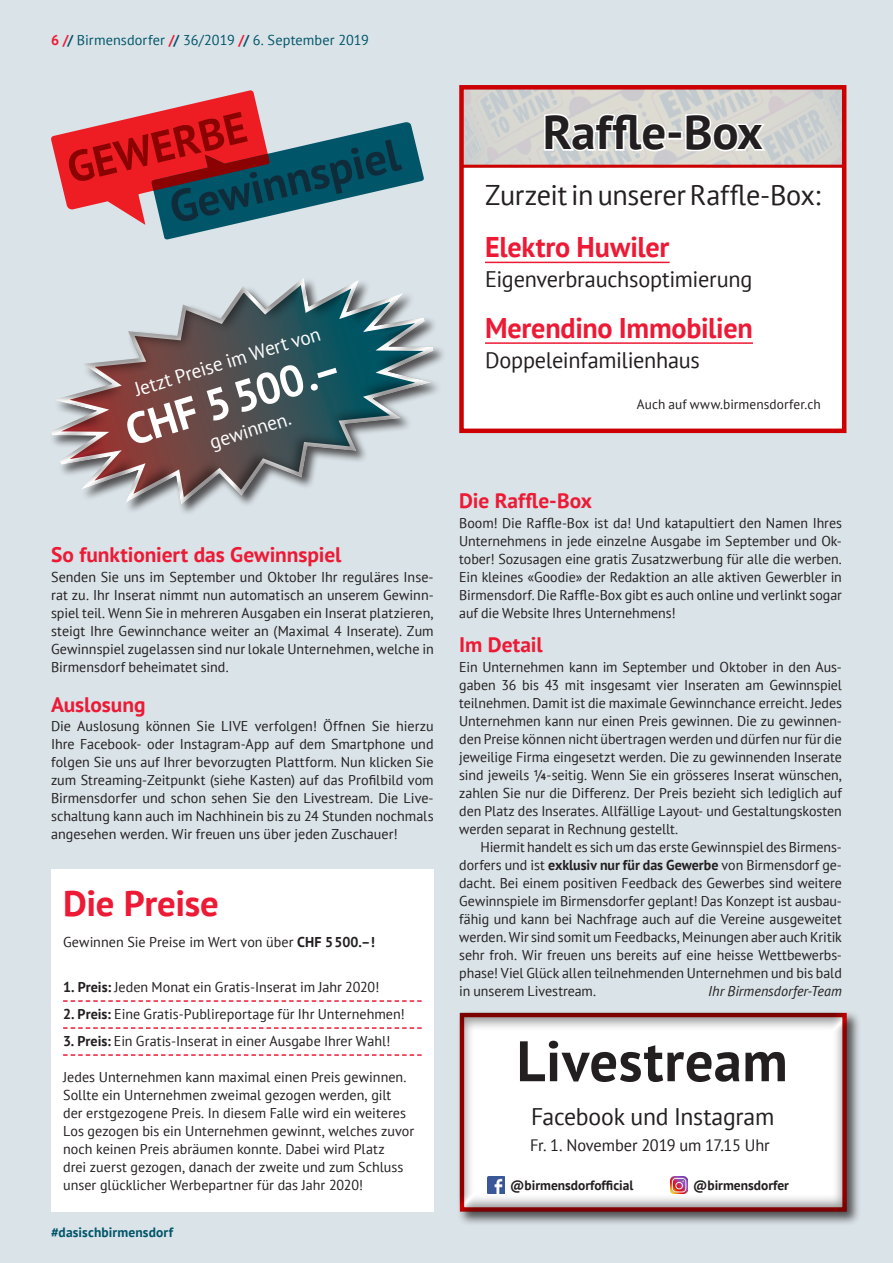
<style>
.page{position:relative;width:893px;height:1263px;background:#dae3e8}
.page>*{position:absolute;margin:0;border:0;box-sizing:border-box;transform-origin:0 0}
.t1{font:700 57px "PT Sans";letter-spacing:.01em;color:#231f20}
.t2{font:700 48px "PT Sans";letter-spacing:-.005em;color:#231f20}
.t3{font:700 44.85px "PT Sans";color:#102c3a}
.t4{font:700 43.8px "PT Sans";color:#fff}
.t5{font:700 43.35px "PT Sans";color:#8b0202}
.t6{font:700 36px "PT Sans";letter-spacing:-.01em;color:#ed1a35}
.t7{font:700 28.5px "PT Sans";letter-spacing:-.01em;color:#ed1a35}
.t8{font:28.5px "PT Sans";letter-spacing:-.015em;color:#231f20}
.t9{font:24px "PT Sans";letter-spacing:-.01em;color:#231f20}
.t10{font:22.5px "PT Sans";letter-spacing:-.01em;color:#231f20}
.t11{font:700 21px "PT Sans";letter-spacing:-.005em;color:#ed1a35}
.t12{font:19.5px "PT Sans";color:#fff}
.t13{font:16.5px "PT Sans";letter-spacing:-.01em;color:#231f20}
.t14{font:14.25px/18px "PT Sans";color:#231f20;text-align:justify}
.t15{font:14.25px "PT Sans";letter-spacing:.005em;color:#005569}
.t16{font:italic 14.25px "PT Sans";color:#231f20}
.t17{font:700 13.5px "PT Sans";color:#231f20}
.t18{font:13.5px "PT Sans";letter-spacing:.005em;color:#231f20}
.t19{font:700 13.5px "PT Sans";letter-spacing:.01em;color:#005569}
.s1{font-weight:700;color:#ed1a35}
.s2{font-weight:700}
.s3{font-weight:700;font-size:9.45px}
</style>
<div class="page">
<div style="left:457px;top:1010px;width:404px;height:216px;background:#231f20;opacity:.75"></div>
<div style="left:457px;top:1010px;width:390px;height:202px;background:#231f20;opacity:.5"></div>
<div style="left:51px;top:870px;width:383px;height:342px;background:#fff"></div>
<svg style="left:63px;top:1000px;width:359px;height:2px"></svg>
<svg style="left:63px;top:1027px;width:359px;height:2px"></svg>
<svg style="left:63px;top:1054px;width:359px;height:2px"></svg>
<img style="left:487px;top:1176px;width:18px;height:17px">
<img style="left:670px;top:1176px;width:18px;height:17px">
<svg style="left:52px;top:239px;width:408px;height:274px"></svg>
<svg style="left:51px;top:90px;width:373px;height:149px"></svg>
<div style="left:461px;top:168px;width:383px;height:264px;background:#fff"></div>
<svg style="left:543px;top:112px;width:125px;height:42px;background:#e6e6e3"></svg>
<div style="left:667px;top:131px;width:16px;height:9px;border:3px solid #fff"></div>
<svg style="left:684px;top:112px;width:84px;height:42px;background:#e5e4e1"></svg>
<hr style="left:485px;top:262px;width:185px;height:1px;background:#ed1a35">
<hr style="left:485px;top:342px;width:268px;height:2px;background:#ed1a35">
<div style="left:459px;top:85px;width:387px;height:348px;border:4px solid #c00"></div>
<hr style="left:460px;top:165px;width:385px;height:3px;background:#c00">
<p class="t15" style="left:51px;top:31px;width:319px"><span class="s1">6 /</span><span class="s2">/</span> Birmensdorfer <span class="s1">/</span><span class="s2">/</span> 36/2019 <span class="s1">/</span><span class="s2">/</span> 6. September 2019</p>
<h3 class="t5" style="left:61px;top:140px;width:185px;rotate:-13deg">GEWERBE</h3>
<h2 class="t2" style="left:543px;top:101px;width:222px">Raffle-Box</h2>
<h3 class="t8" style="left:485px;top:177px;width:337px">Zurzeit in unserer Raffle-Box:</h3>
<h3 class="t7" style="left:485px;top:229px;width:186px">Elektro Huwiler</h3>
<h3 class="t10" style="left:485px;top:265px;width:269px">Eigenverbrauchsoptimierung</h3>
<h3 class="t7" style="left:485px;top:309px;width:269px">Merendino Immobilien</h3>
<h3 class="t10" style="left:485px;top:346px;width:216px">Doppeleinfamilienhaus</h3>
<p class="t18" style="left:637px;top:395px;width:185px">Auch auf www.birmensdorfer.ch</p>
<h3 class="t3" style="left:164px;top:179px;width:236px;rotate:-13deg">Gewinnspiel</h3>
<h3 class="t12" style="left:131px;top:378px;width:195px;rotate:-17deg">Jetzt Preise im Wert von</h3>
<h3 class="t12" style="left:207px;top:430px;width:85px;rotate:-17deg">gewinnen.</h3>
<h3 class="t4" style="left:118px;top:404px;width:224px;rotate:-17deg">CHF 5500.–</h3>
<h3 class="t11" style="left:51px;top:541px;width:292px">So funktioniert das Gewinnspiel</h3>
<p class="t14" style="left:51px;top:567px;width:384px">Senden Sie uns im September und Oktober Ihr reguläres Inse&shy;rat zu. Ihr Inserat nimmt nun automatisch an unserem Gewinn&shy;spiel teil. Wenn Sie in mehreren Ausgaben ein Inserat platzieren, steigt Ihre Gewinnchance weiter an (Maximal 4 Inserate). Zum Gewinnspiel zugelassen sind nur lokale Unternehmen, welche in Birmensdorf beheimatet sind.</p>
<h3 class="t11" style="left:51px;top:690px;width:96px">Auslosung</h3>
<p class="t14" style="left:51px;top:717px;width:384px">Die Auslosung können Sie LIVE verfolgen! Öffnen Sie hierzu Ihre Facebook- oder Instagram-App auf dem Smartphone und folgen Sie uns auf Ihrer bevorzugten Plattform. Nun klicken Sie zum Streaming-Zeitpunkt (siehe Kasten) auf das Profilbild vom Birmensdorfer und schon sehen Sie den Livestream. Die Live&shy;schaltung kann auch im Nachhinein bis zu 24 Stunden nochmals angesehen werden. Wir freuen uns über jeden Zuschauer!</p>
<h3 class="t6" style="left:63px;top:879px;width:157px">Die Preise</h3>
<p class="t14" style="left:63px;top:933px;width:313px">Gewinnen Sie Preise im Wert von über <span class="s2">CHF 5500.–!</span></p>
<p class="t14" style="left:63px;top:978px;width:318px"><span class="s2">1. Preis:</span> Jeden Monat ein Gratis-Inserat im Jahr 2020!</p>
<p class="t14" style="left:63px;top:1005px;width:343px"><span class="s2">2. Preis:</span> Eine Gratis-Publireportage für Ihr Unternehmen!</p>
<p class="t14" style="left:63px;top:1032px;width:329px"><span class="s2">3. Preis:</span> Ein Gratis-Inserat in einer Ausgabe Ihrer Wahl!</p>
<p class="t14" style="left:63px;top:1068px;width:353px;text-align:left">Jedes Unternehmen kann maximal einen Preis gewinnen.<br>Sollte ein Unternehmen zweimal gezogen werden, gilt der erstgezogene Preis. In diesem Falle wird ein weiteres Los gezogen bis ein Unternehmen gewinnt, welches zuvor noch keinen Preis abräumen konnte. Dabei wird Platz<br>drei zuerst gezogen, danach der zweite und zum Schluss unser glücklicher Werbepartner für das Jahr 2020!</p>
<p class="t19" style="left:51px;top:1224px;width:124px">#dasischbirmensdorf</p>
<h3 class="t11" style="left:459px;top:487px;width:134px">Die Raffle-Box</h3>
<p class="t14" style="left:459px;top:513px;width:384px">Boom! Die Raffle-Box ist da! Und katapultiert den Namen Ihres Unternehmens in jede einzelne Ausgabe im September und Ok&shy;tober! Sozusagen eine gratis Zusatzwerbung für alle die werben.<br>Ein kleines «Goodie» der Redaktion an alle aktiven Gewerbler in Birmensdorf. Die Raffle-Box gibt es auch online und verlinkt sogar auf die Website Ihres Unternehmens!</p>
<h3 class="t11" style="left:459px;top:631px;width:85px">Im Detail</h3>
<p class="t14" style="left:459px;top:657px;width:384px">Ein Unternehmen kann im September und Oktober in den Aus&shy;gaben 36 bis 43 mit insgesamt vier Inseraten am Gewinnspiel teilnehmen. Damit ist die maximale Gewinnchance erreicht. Jedes Unternehmen kann nur einen Preis gewinnen. Die zu gewinnen&shy;den Preise können nicht übertragen werden und dürfen nur für die jeweilige Firma eingesetzt werden. Die zu gewinnenden Inserate sind jeweils 1/<span class="s3">4</span>-seitig. Wenn Sie ein grösseres Inserat wünschen, zahlen Sie nur die Differenz. Der Preis bezieht sich lediglich auf den Platz des Inserates. Allfällige Layout- und Gestaltungskosten werden separat in Rechnung gestellt.</p>
<p class="t14" style="left:459px;top:837px;width:384px;text-indent:21px">Hiermit handelt es sich um das erste Gewinnspiel des Birmens&shy;dorfers und ist <span class="s2">exklusiv nur für das Gewerbe</span> von Birmensdorf ge&shy;dacht. Bei einem positiven Feedback des Gewerbes sind weitere Gewinnspiele im Birmensdorfer geplant! Das Konzept ist ausbau&shy;fähig und kann bei Nachfrage auch auf die Vereine ausgeweitet werden. Wir sind somit um Feedbacks, Meinungen aber auch Kritik sehr froh. Wir freuen uns bereits auf eine heisse Wettbewerbs&shy;phase! Viel Glück allen teilnehmenden Unternehmen und bis bald in unserem Livestream.</p>
<p class="t16" style="left:708px;top:982px;width:135px">Ihr Birmensdorfer-Team</p>
<h1 class="t1" style="left:517px;top:1024px;width:273px">Livestream</h1>
<h3 class="t9" style="left:531px;top:1101px;width:245px">Facebook und Instagram</h3>
<p class="t13" style="left:530px;top:1134px;width:241px">Fr. 1. November 2019 um 17.15 Uhr</p>
<p class="t17" style="left:510px;top:1176px;width:125px">@birmensdorfofficial</p>
<p class="t17" style="left:693px;top:1176px;width:97px">@birmensdorfer</p>
</div>
